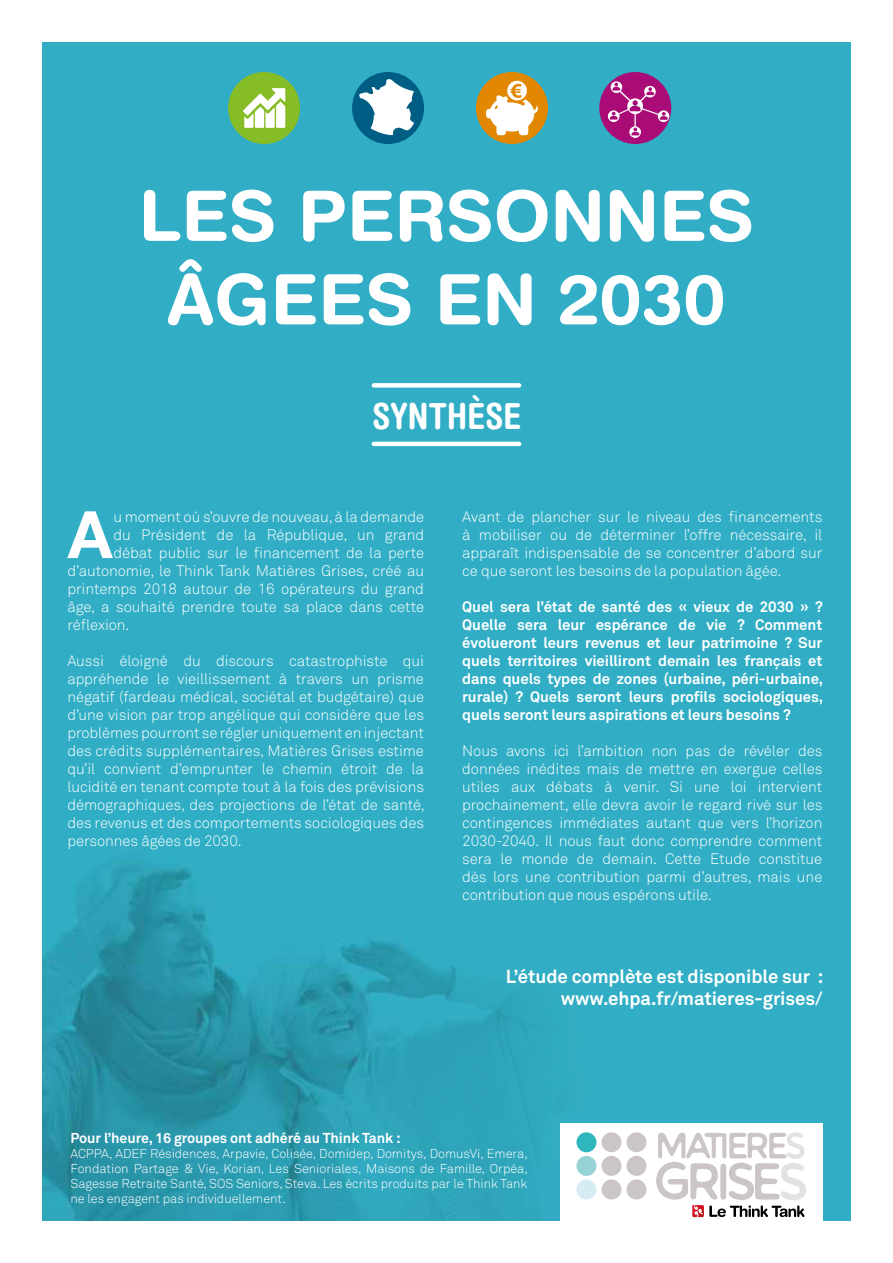
<style>
.page{position:relative;width:893px;height:1263px;background:#fff}
.page>*{position:absolute;margin:0;border:0;box-sizing:border-box;transform-origin:0 0}
.t1{font:700 69.6px/83.6px "Helvetica Rounded LT";color:#fff;text-align:center}
.t2{font:700 65.4px "Helvetica Neue";color:#fff}
.t3{font:700 condensed 36px "Helvetica Rounded LT";color:#fff}
.t4{font:700 18.6px/21.5px "Akkurat Pro";letter-spacing:-.005em;color:#fff;text-align:right}
.t5{font:15px/18px "Akkurat Light Pro";letter-spacing:-.005em;color:#fff;text-align:justify}
.t6{font:700 15px/18px "Akkurat Pro";letter-spacing:-.005em;color:#fff;text-align:justify}
.t7{font:700 14.25px "Akkurat Pro";letter-spacing:-.005em;color:#fff}
.t8{font:12.75px/15px "Akkurat Light Pro";letter-spacing:-.005em;color:#fff;text-align:justify}
</style>
<div class="page">
<img style="left:43px;top:43px;width:807px;height:1177px">
<hr style="left:372px;top:442px;width:149px;height:4px;background:#fff;border-radius:2px">
<div style="left:372px;top:383px;width:149px;height:5px;background:#fff;border-radius:2px"></div>
<div style="left:476px;top:72px;width:72px;height:72px;background:#e18800;border-radius:50%"></div>
<svg style="left:507px;top:81px;width:20px;height:19px"></svg>
<svg style="left:486px;top:84px;width:52px;height:51px"></svg>
<div style="left:228px;top:72px;width:72px;height:72px;background:#86bc25;border-radius:50%"></div>
<svg style="left:243px;top:88px;width:42px;height:40px"></svg>
<div style="left:352px;top:72px;width:72px;height:72px;background:#005e85;border-radius:50%"></div>
<svg style="left:359px;top:79px;width:55px;height:56px"></svg>
<div style="left:599px;top:72px;width:72px;height:72px;background:#aa0c77;border-radius:50%"></div>
<svg style="left:607px;top:81px;width:63px;height:57px"></svg>
<div style="left:560px;top:1123px;width:262px;height:140px;background:#fff"></div>
<svg style="left:656px;top:1132px;width:150px;height:85px"></svg>
<div style="left:626px;top:1132px;width:20px;height:20px;background:#cbc5ca;border-radius:50%"></div>
<div style="left:626px;top:1156px;width:20px;height:20px;background:#cbc5ca;border-radius:50%"></div>
<div style="left:626px;top:1179px;width:20px;height:20px;background:#cbc5ca;border-radius:50%"></div>
<div style="left:601px;top:1132px;width:20px;height:20px;background:#cbc5ca;border-radius:50%"></div>
<div style="left:601px;top:1156px;width:20px;height:20px;background:#cbc5ca;border-radius:50%"></div>
<div style="left:601px;top:1179px;width:20px;height:20px;background:#cbc5ca;border-radius:50%"></div>
<div style="left:576px;top:1132px;width:20px;height:20px;background:#30b7be;border-radius:50%"></div>
<div style="left:576px;top:1156px;width:20px;height:20px;background:#97d2d6;border-radius:50%"></div>
<div style="left:576px;top:1179px;width:20px;height:20px;background:#d5ecf2;border-radius:50%"></div>
<h1 class="t1" style="left:139px;top:173px;width:617px">LES PERSONNES<br>ÂGEES EN 2030</h1>
<h3 class="t3" style="left:373px;top:394px;width:150px">SYNTHÈSE</h3>
<h2 class="t2" style="left:68px;top:483px;width:46px">A</h2>
<p class="t5" style="left:113px;top:508px;width:312px">u moment où s’ouvre de nouveau, à la demande</p>
<p class="t5" style="left:113px;top:526px;width:312px">du Président de la République, un grand</p>
<p class="t5" style="left:113px;top:544px;width:312px">débat public sur le financement de la perte</p>
<p class="t5" style="left:67px;top:562px;width:358px">d’autonomie, le Think Tank Matières Grises, créé au</p>
<p class="t5" style="left:67px;top:580px;width:358px">printemps 2018 autour de 16 opérateurs du grand</p>
<p class="t5" style="left:67px;top:598px;width:358px">âge, a souhaité prendre toute sa place dans cette</p>
<p class="t5" style="left:67px;top:616px;width:64px">réflexion.</p>
<p class="t5" style="left:67px;top:652px;width:359px">Aussi éloigné du discours catastrophiste qui appréhende le vieillissement à travers un prisme négatif (fardeau médical, sociétal et budgétaire) que d’une vision par trop angélique qui considère que les problèmes pourront se régler uniquement en injectant des crédits supplémentaires, Matières Grises estime qu’il convient d’emprunter le chemin étroit de la lucidité en tenant compte tout à la fois des prévisions démographiques, des projections de l’état de santé, des revenus et des comportements sociologiques des personnes âgées de 2030.</p>
<p class="t5" style="left:462px;top:508px;width:362px">Avant de plancher sur le niveau des financements à mobiliser ou de déterminer l’offre nécessaire, il apparaît indispensable de se concentrer d’abord sur ce que seront les besoins de la population âgée.</p>
<p class="t6" style="left:462px;top:598px;width:362px">Quel sera l’état de santé des « vieux de 2030 » ?<br>Quelle sera leur espérance de vie ? Comment évolueront leurs revenus et leur patrimoine ? Sur quels territoires vieilliront demain les français et dans quels types de zones (urbaine, péri-urbaine, rurale) ? Quels seront leurs profils sociologiques, quels seront leurs aspirations et leurs besoins ?</p>
<p class="t5" style="left:462px;top:742px;width:362px">Nous avons ici l’ambition non pas de révéler des données inédites mais de mettre en exergue celles utiles aux débats à venir. Si une loi intervient prochainement, elle devra avoir le regard rivé sur les contingences immédiates autant que vers l’horizon 2030-2040. Il nous faut donc comprendre comment sera le monde de demain. Cette Etude constitue dès lors une contribution parmi d’autres, mais une contribution que nous espérons utile.</p>
<p class="t4" style="left:506px;top:966px;width:319px">L’étude complète est disponible sur : www.ehpa.fr/matieres-grises/</p>
<p class="t7" style="left:71px;top:1129px;width:332px">Pour l’heure, 16 groupes ont adhéré au Think Tank :</p>
<p class="t8" style="left:71px;top:1147px;width:459px">ACPPA, ADEF Résidences, Arpavie, Colisée, Domidep, Domitys, DomusVi, Emera, Fondation Partage &amp; Vie, Korian, Les Senioriales, Maisons de Famille, Orpéa, Sagesse Retraite Santé, SOS Seniors, Steva. Les écrits produits par le Think Tank ne les engagent pas individuellement.</p>
</div>
